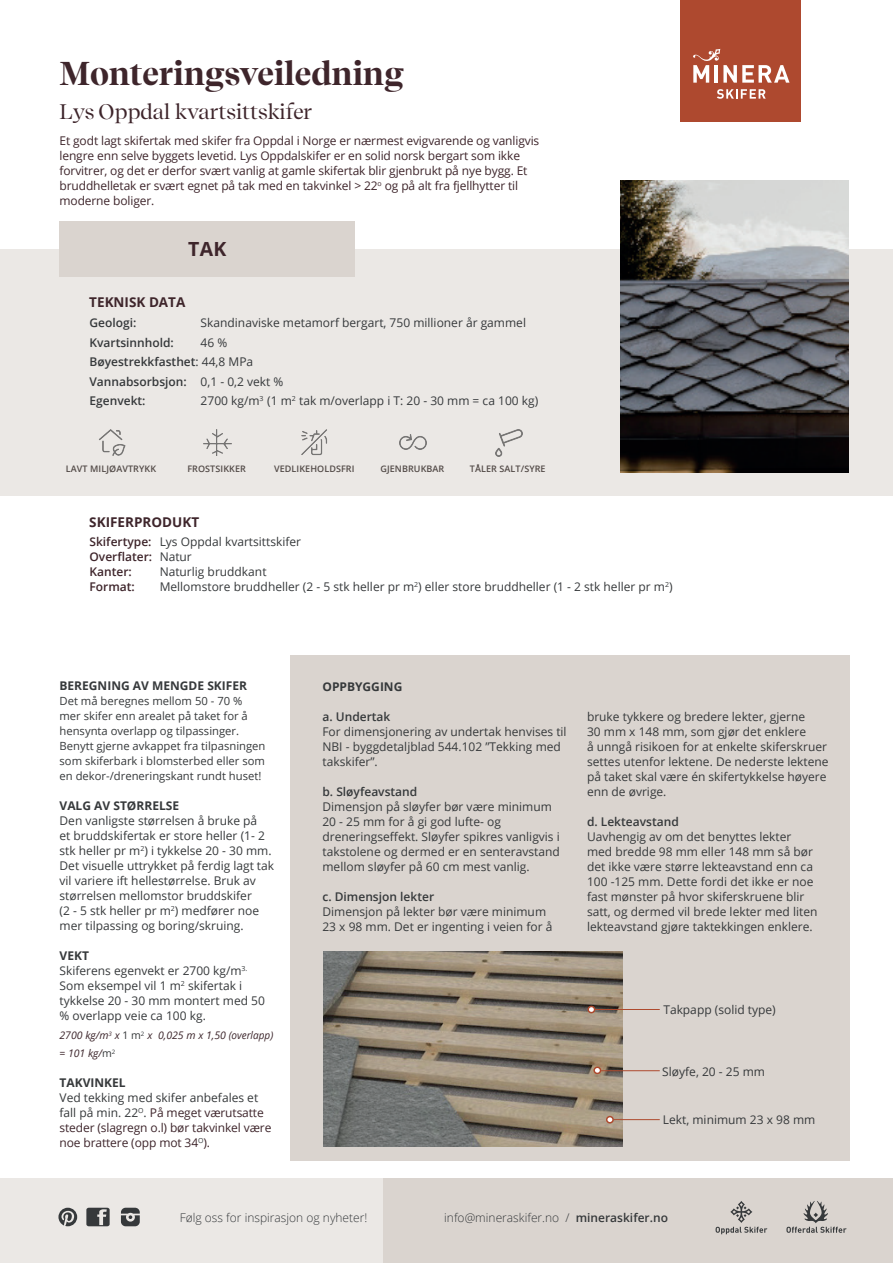
<style>
.page{position:relative;width:893px;height:1263px;background:#fff}
.page>*{position:absolute;margin:0;border:0;box-sizing:border-box;transform-origin:0 0}
.t1{font:700 33px "Recife Display";color:#3e252b}
.t2{font:21px "Recife Display";color:#3e252b}
.t3{font:700 19.5px "Open Sans";color:#3e252b}
.t4{font:700 13.5px "Open Sans";color:#3e252b}
.t5{font:12px/15px "Open Sans";color:#36393b}
.t6{font:12px/15px "Open Sans";letter-spacing:-.01em;color:#3e252b}
.t7{font:600 12px/19.5px "Open Sans";color:#36393b}
.t8{font:300 12px "Open Sans";color:#36393b}
.t9{font:700 12px "Open Sans";color:#36393b}
.t10{font:600 12px/15px "Open Sans";color:#3e252b}
.t11{font:11.25px/15px "Open Sans";color:#36393b}
.t12{font:italic 10.5px/18px "Open Sans";color:#3d262c}
.t13{font:600 9px "Open Sans";letter-spacing:.01em;color:#524a47}
.s1{font-weight:400}
.s2{font-weight:700}
.s3{font-style:normal;color:#36393b}
.s4{color:#36393b}
.s5{font-weight:600}
</style>
<div class="page">
<div style="left:383px;top:1178px;width:510px;height:85px;background:#dad4cf"></div>
<div style="left:0;top:1178px;width:383px;height:85px;background:#ebe8e5"></div>
<div style="left:0;top:249px;width:893px;height:246px;background:#ebe8e5"></div>
<div style="left:290px;top:656px;width:560px;height:505px;background:#dad4cf"></div>
<img style="left:323px;top:951px;width:300px;height:196px">
<div style="left:588px;top:1006px;width:7px;height:6px;background:#fff;border-radius:50%"></div>
<div style="left:587px;top:1006px;width:8px;height:7px;border:2px solid #ae4a2e;border-radius:50%"></div>
<div style="left:607px;top:1116px;width:6px;height:7px;background:#fff;border-radius:50%"></div>
<div style="left:606px;top:1116px;width:8px;height:7px;border:2px solid #ae4a2e;border-radius:50%"></div>
<div style="left:593px;top:1066px;width:8px;height:8px;border:2px solid #ae4a2e;border-radius:50%"></div>
<hr style="left:600px;top:1070px;width:60px;height:1px;background:#ae4a2e">
<div style="left:60px;top:221px;width:295px;height:56px;background:#dad4cf"></div>
<hr style="left:595px;top:1009px;width:65px;height:1px;background:#ae4a2e">
<hr style="left:614px;top:1119px;width:46px;height:1px;background:#ae4a2e">
<svg style="left:716px;top:1201px;width:51px;height:33px"></svg>
<svg style="left:786px;top:1201px;width:61px;height:32px"></svg>
<svg style="left:86px;top:1208px;width:24px;height:18px"></svg>
<svg style="left:58px;top:1208px;width:19px;height:18px"></svg>
<svg style="left:121px;top:1208px;width:19px;height:18px"></svg>
<div style="left:680px;top:0;width:121px;height:122px;background:#ae492f"></div>
<svg style="left:693px;top:49px;width:96px;height:34px"></svg>
<svg style="left:717px;top:89px;width:49px;height:10px"></svg>
<img style="left:99px;top:429px;width:27px;height:26px">
<img style="left:204px;top:429px;width:27px;height:26px">
<img style="left:302px;top:429px;width:25px;height:26px">
<img style="left:400px;top:434px;width:27px;height:16px">
<img style="left:495px;top:429px;width:27px;height:27px">
<img style="left:621px;top:180px;width:228px;height:292px">
<h1 class="t1" style="left:60px;top:50px;width:346px">Monteringsveiledning</h1>
<h2 class="t2" style="left:60px;top:96px;width:254px">Lys Oppdal kvartsittskifer</h2>
<p class="t6" style="left:60px;top:133px;width:481px">Et godt lagt skifertak med skifer fra Oppdal i Norge er nærmest evigvarende og vanligvis lengre enn selve byggets levetid. Lys Oppdalskifer er en solid norsk bergart som ikke forvitrer, og det er derfor svært vanlig at gamle skifertak blir gjenbrukt på nye bygg. Et bruddhelletak er svært egnet på tak med en takvinkel &gt; 22<sup>o</sup> og på alt fra fjellhytter til moderne boliger.</p>
<h3 class="t3" style="left:188px;top:236px;width:40px">TAK</h3>
<p class="t4" style="left:89px;top:292px;width:98px">TEKNISK DATA</p>
<p class="t7" style="left:90px;top:313px;width:48px">Geologi:</p>
<p class="t5" style="left:201px;top:315px;width:327px">Skandinaviske metamorf bergart, 750 millioner år gammel</p>
<p class="t7" style="left:90px;top:332px;width:86px">Kvartsinnhold:</p>
<p class="t7" style="left:90px;top:332px;width:195px;text-indent:111px"><span class="s1">46 %<br></span>Bøyestrekkfasthet<span class="s1">: 44,8 MPa<br></span>Vannabsorbsjon: <span class="s1">0,1 - 0,2 vekt %<br></span>Egenvekt:</p>
<p class="t5" style="left:201px;top:393px;width:339px">2700 kg/m<sup>3</sup> (1 m<sup>2</sup> tak m/overlapp i T: 20 - 30 mm = ca 100 kg)</p>
<p class="t13" style="left:66px;top:463px;width:92px">LAVT MILJØAVTRYKK</p>
<p class="t13" style="left:187px;top:463px;width:60px">FROSTSIKKER</p>
<p class="t13" style="left:274px;top:463px;width:82px">VEDLIKEHOLDSFRI</p>
<p class="t13" style="left:380px;top:463px;width:65px">GJENBRUKBAR</p>
<p class="t13" style="left:470px;top:463px;width:77px">TÅLER SALT/SYRE</p>
<p class="t4" style="left:89px;top:513px;width:111px">SKIFERPRODUKT</p>
<p class="t10" style="left:90px;top:534px;width:64px">Skifertype:<br>Overflater:<br>Kanter:<br>Format:</p>
<p class="t5" style="left:160px;top:534px;width:514px">Lys Oppdal kvartsittskifer<br>Natur<br>Naturlig bruddkant<br>Mellomstore bruddheller (2 - 5 stk heller pr m<sup>2</sup>) eller store bruddheller (1 - 2 stk heller pr m<sup>2</sup>)</p>
<p class="t9" style="left:60px;top:677px;width:189px">BEREGNING AV MENGDE SKIFER</p>
<p class="t11" style="left:60px;top:693px;width:207px">Det må beregnes mellom 50 - 70 % mer skifer enn arealet på taket for å hensynta overlapp og tilpassinger.<br>Benytt gjerne avkappet fra tilpasningen som skiferbark i blomsterbed eller som en dekor-/dreneringskant rundt huset!</p>
<p class="t9" style="left:60px;top:797px;width:121px">VALG AV STØRRELSE</p>
<p class="t5" style="left:60px;top:812px;width:216px">Den vanligste størrelsen å bruke på<br>et bruddskifertak er store heller (1- 2 stk heller pr m<sup>2</sup>) i tykkelse 20 - 30 mm.<br>Det visuelle uttrykket på ferdig lagt tak vil variere ift hellestørrelse. Bruk av størrelsen mellomstor bruddskifer<br>(2 - 5 stk heller pr m<sup>2</sup>) medfører noe mer tilpassing og boring/skruing.</p>
<p class="t5" style="left:60px;top:947px;width:207px"><span class="s2">VEKT<br></span>Skiferens egenvekt er 2700 kg/m<sup>3.<br></sup>Som eksempel vil 1 m<sup>2</sup> skifertak i tykkelse 20 - 30 mm montert med 50 % overlapp veie ca 100 kg.</p>
<p class="t12" style="left:60px;top:1026px;width:215px">2700 kg/m<sup>3</sup> x <span class="s3">1 m</span><sup>2</sup> x 0,025 m x 1,50 (overlapp) = 101 kg/<span class="s3">m</span><sup>2</sup></p>
<p class="t9" style="left:60px;top:1074px;width:68px">TAKVINKEL</p>
<p class="t6" style="left:60px;top:1090px;width:213px"><span class="s4">Ved tekking med skifer anbefales et fall på min. 22</span><sup>O</sup><span class="s4">.</span> På meget værutsatte steder (slagregn o.l) bør takvinkel være noe brattere (opp mot 34<sup>O</sup>).</p>
<p class="t9" style="left:322px;top:678px;width:81px">OPPBYGGING</p>
<p class="t7" style="left:322px;top:707px;width:70px">a. Undertak</p>
<p class="t5" style="left:322px;top:724px;width:246px">For dimensjonering av undertak henvises til<br>NBI - byggdetaljblad 544.102 ”Tekking med takskifer”.</p>
<p class="t7" style="left:322px;top:782px;width:96px">b. Sløyfeavstand</p>
<p class="t5" style="left:322px;top:799px;width:239px">Dimensjon på sløyfer bør være minimum 20 - 25 mm for å gi god lufte- og dreneringseffekt. Sløyfer spikres vanligvis i takstolene og dermed er en senteravstand mellom sløyfer på 60 cm mest vanlig.</p>
<p class="t7" style="left:322px;top:887px;width:113px">c. Dimensjon lekter</p>
<p class="t5" style="left:322px;top:904px;width:231px">Dimensjon på lekter bør være minimum<br>23 x 98 mm. Det er ingenting i veien for å</p>
<p class="t5" style="left:587px;top:709px;width:243px">bruke tykkere og bredere lekter, gjerne<br>30 mm x 148 mm, som gjør det enklere<br>å unngå risikoen for at enkelte skiferskruer settes utenfor lektene. De nederste lektene på taket skal være én skifertykkelse høyere enn de øvrige.</p>
<p class="t7" style="left:587px;top:812px;width:93px">d. Lekteavstand</p>
<p class="t5" style="left:587px;top:829px;width:232px">Uavhengig av om det benyttes lekter med bredde 98 mm eller 148 mm så bør det ikke være større lekteavstand enn ca 100 -125 mm. Dette fordi det ikke er noe fast mønster på hvor skiferskruene blir satt, og dermed vil brede lekter med liten lekteavstand gjøre taktekkingen enklere.</p>
<p class="t5" style="left:663px;top:1002px;width:114px">Takpapp (solid type)</p>
<p class="t5" style="left:662px;top:1063px;width:104px">Sløyfe, 20 - 25 mm</p>
<p class="t5" style="left:663px;top:1111px;width:154px">Lekt, minimum 23 x 98 mm</p>
<p class="t8" style="left:180px;top:1210px;width:189px">Følg oss for inspirasjon og nyheter!</p>
<p class="t8" style="left:444px;top:1210px;width:225px">info@mineraskifer.no / <span class="s5">mineraskifer.no</span></p>
</div>
